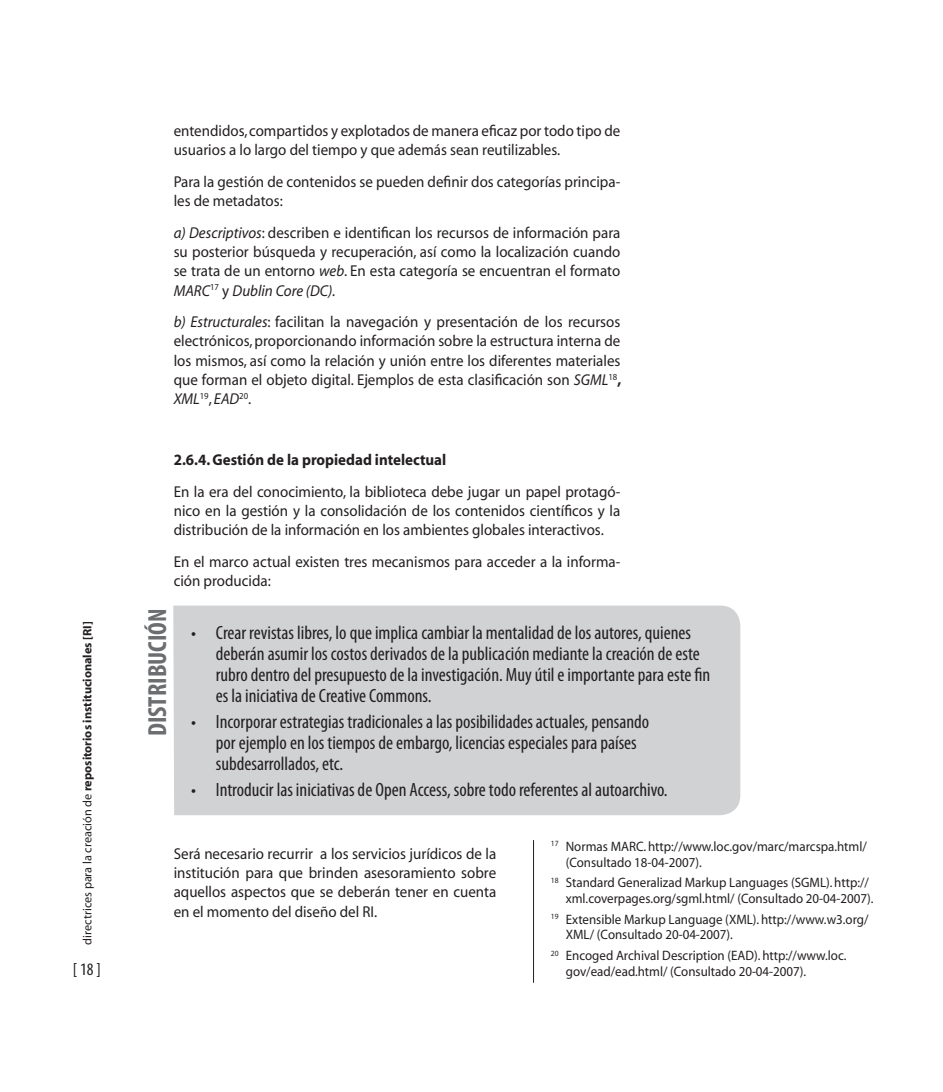
<style>
.page{position:relative;width:943px;height:1092px;background:#fff}
.page>*{position:absolute;margin:0;border:0;box-sizing:border-box;transform-origin:0 0}
.t1{font:700 condensed 26.25px "Myriad Pro";color:#6c6d70}
.t2{font:condensed 19.25px/21px "Myriad Pro";color:#231f20}
.t3{font:condensed 17.5px "Myriad Pro";color:#231f20}
.t4{font:15.75px/19.2px "Myriad";color:#231f20;text-align:justify;scale:.95 1}
.t5{font:700 15.75px "Myriad";color:#231f20;scale:.95 1}
.t6{font:13.65px/15.8px "Myriad";color:#231f20;scale:.95 1}
.t7{font:700 12.25px "Myriad";color:#231f20}
.s1{font-weight:400}
.s2{font-style:italic}
.s3{font-weight:700}
</style>
<div class="page">
<div style="left:173px;top:605px;width:567px;height:210px;background:#d1d2d4"></div>
<hr style="left:533px;top:840px;width:1px;height:142px;background:#231f20">
<p class="t7" style="left:81px;top:944px;width:325px;rotate:-90deg"><span class="s1">directrices para la creación de</span> repositorios institucionales [RI]</p>
<p class="t3" style="left:73px;top:958px;width:29px">[ 18]</p>
<p class="t4" style="left:174px;top:122px;width:471px">entendidos, compartidos y explotados de manera eficaz por todo tipo de usuarios a lo largo del tiempo y que además sean reutilizables.</p>
<p class="t4" style="left:174px;top:173px;width:471px">Para la gestión de contenidos se pueden definir dos categorías principa&shy;les de metadatos:</p>
<p class="t4" style="left:174px;top:223px;width:471px"><span class="s2">a) Descriptivos</span>: describen e identifican los recursos de información para su posterior búsqueda y recuperación, así como la localización cuando se trata de un entorno <span class="s2">web</span>. En esta categoría se encuentran el formato <span class="s2">MARC</span><sup>17</sup> y <span class="s2">Dublin Core (DC).</span></p>
<p class="t4" style="left:174px;top:313px;width:472px"><span class="s2">b) Estructurales</span>: facilitan la navegación y presentación de los recursos electrónicos, proporcionando información sobre la estructura interna de los mismos, así como la relación y unión entre los diferentes materiales que forman el objeto digital. Ejemplos de esta clasificación son <span class="s2">SGML</span><sup>18</sup><span class="s3">, </span><span class="s2">XML</span><sup>19</sup>, <span class="s2">EAD</span><sup>20</sup>.</p>
<p class="t5" style="left:174px;top:451px;width:288px">2.6.4. Gestión de la propiedad intelectual</p>
<p class="t4" style="left:174px;top:482px;width:471px">En la era del conocimiento, la biblioteca debe jugar un papel protagó&shy;nico en la gestión y la consolidación de los contenidos científicos y la distribución de la información en los ambientes globales interactivos.</p>
<p class="t4" style="left:174px;top:552px;width:471px">En el marco actual existen tres mecanismos para acceder a la informa&shy;ción producida:</p>
<h1 class="t1" style="left:141px;top:736px;width:129px;rotate:-90deg">DISTRIBUCIÓN</h1>
<p class="t2" style="left:216px;top:621px;width:496px;text-indent:-25px">• Crear revistas libres, lo que implica cambiar la mentalidad de los autores, quienes deberán asumir los costos derivados de la publicación mediante la creación de este rubro dentro del presupuesto de la investigación. Muy útil e importante para este fin es la iniciativa de Creative Commons.</p>
<p class="t2" style="left:216px;top:710px;width:435px;text-indent:-25px">• Incorporar estrategias tradicionales a las posibilidades actuales, pensando por ejemplo en los tiempos de embargo, licencias especiales para países subdesarrollados, etc.</p>
<p class="t2" style="left:191px;top:778px;width:478px">• Introducir las iniciativas de Open Access, sobre todo referentes al autoarchivo.</p>
<p class="t4" style="left:174px;top:844px;width:341px">Será necesario recurrir a los servicios jurídicos de la institución para que brinden asesoramiento sobre aquellos aspectos que se deberán tener en cuenta en el momento del diseño del RI.</p>
<p class="t6" style="left:566px;top:838px;width:318px;text-indent:-15px"><sup>17</sup> Normas MARC. http://www.loc.gov/marc/marcspa.html/ (Consultado 18-04-2007).</p>
<p class="t6" style="left:566px;top:875px;width:325px;text-indent:-15px"><sup>18</sup> Standard Generalizad Markup Languages (SGML). http:// xml.coverpages.org/sgml.html/ (Consultado 20-04-2007).</p>
<p class="t6" style="left:566px;top:911px;width:320px;text-indent:-15px"><sup>19</sup> Extensible Markup Language (XML). http://www.w3.org/<br>XML/ (Consultado 20-04-2007).</p>
<p class="t6" style="left:566px;top:948px;width:297px;text-indent:-15px"><sup>20</sup> Encoged Archival Description (EAD). http://www.loc. gov/ead/ead.html/ (Consultado 20-04-2007).</p>
</div>
